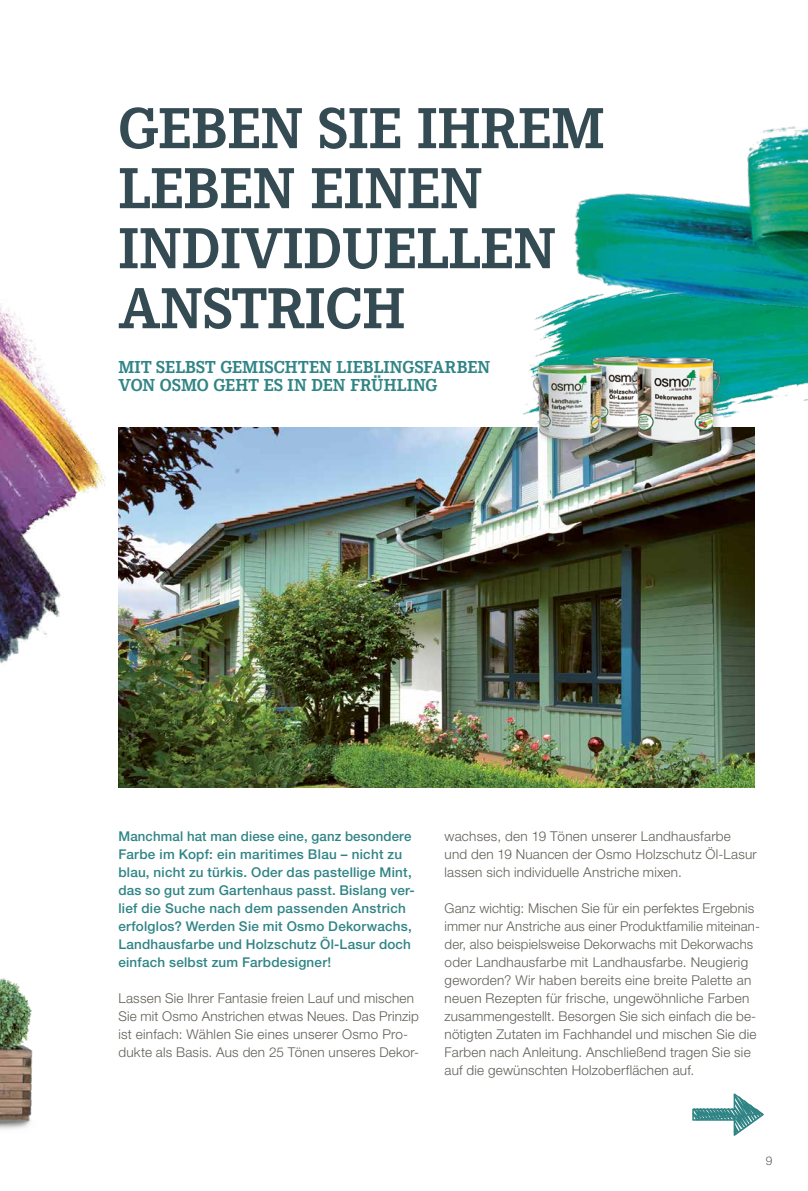
<style>
.page{position:relative;width:808px;height:1191px;background:#fff}
.page>*{position:absolute;margin:0;border:0;box-sizing:border-box;transform-origin:0 0}
.t1{font:700 60px/60px "Corporate E";color:#354b53}
.t2{font:700 18px/18px "Corporate E";letter-spacing:.01em;color:#308485}
.t3{font:300 13.5px/18px "Helvetica Neue";letter-spacing:.015em;color:#625f57}
.t4{font:500 13.5px/18px "Helvetica Neue";letter-spacing:.015em;color:#308485}
.t5{font:300 12px "Helvetica Neue";color:#625f57}
</style>
<div class="page">
<img style="left:0;top:1074px;width:32px;height:55px">
<img style="left:0;top:304px;width:106px;height:770px">
<img style="left:523px;top:314px;width:285px;height:103px">
<img style="left:544px;top:126px;width:264px;height:253px">
<img style="left:118px;top:427px;width:637px;height:360px">
<svg style="left:692px;top:1093px;width:72px;height:42px"></svg>
<img style="left:615px;top:352px;width:14px;height:88px">
<div style="left:532px;top:362px;width:85px;height:86px;background:#625f57;opacity:.3"></div>
<img style="left:526px;top:349px;width:89px;height:95px">
<div style="left:631px;top:355px;width:97px;height:96px;background:#625f57;opacity:.3"></div>
<img style="left:629px;top:352px;width:94px;height:95px">
<h1 class="t1" style="left:118px;top:99px;width:488px">GEBEN SIE IHREM<br>LEBEN EINEN<br>INDIVIDUELLEN<br>ANSTRICH</h1>
<h2 class="t2" style="left:118px;top:358px;width:373px">MIT SELBST GEMISCHTEN LIEBLINGSFARBEN<br>VON OSMO GEHT ES IN DEN FRÜHLING</h2>
<p class="t4" style="left:118px;top:827px;width:298px">Manchmal hat man diese eine, ganz besondere Farbe im Kopf: ein maritimes Blau – nicht zu blau, nicht zu türkis. Oder das pastellige Mint, das so gut zum Gartenhaus passt. Bislang ver&shy;lief die Suche nach dem passenden Anstrich erfolglos? Werden Sie mit Osmo Dekorwachs, Landhausfarbe und Holzschutz Öl-Lasur doch einfach selbst zum Farbdesigner!</p>
<p class="t3" style="left:118px;top:989px;width:302px">Lassen Sie Ihrer Fantasie freien Lauf und mischen Sie mit Osmo Anstrichen etwas Neues. Das Prinzip ist einfach: Wählen Sie eines unserer Osmo Pro&shy;dukte als Basis. Aus den 25 Tönen unseres Dekor-</p>
<p class="t3" style="left:445px;top:827px;width:314px">wachses, den 19 Tönen unserer Landhausfarbe und den 19 Nuancen der Osmo Holzschutz Öl-Lasur lassen sich individuelle Anstriche mixen.</p>
<p class="t3" style="left:445px;top:899px;width:317px">Ganz wichtig: Mischen Sie für ein perfektes Ergebnis immer nur Anstriche aus einer Produktfamilie miteinan&shy;der, also beispielsweise Dekorwachs mit Dekorwachs oder Landhausfarbe mit Landhausfarbe. Neugierig geworden? Wir haben bereits eine breite Palette an neuen Rezepten für frische, ungewöhnliche Farben zusammengestellt. Besorgen Sie sich einfach die be&shy;nötigten Zutaten im Fachhandel und mischen Sie die Farben nach Anleitung. Anschließend tragen Sie sie auf die gewünschten Holzoberflächen auf.</p>
<p class="t5" style="left:766px;top:1153px;width:8px">9</p>
</div>
